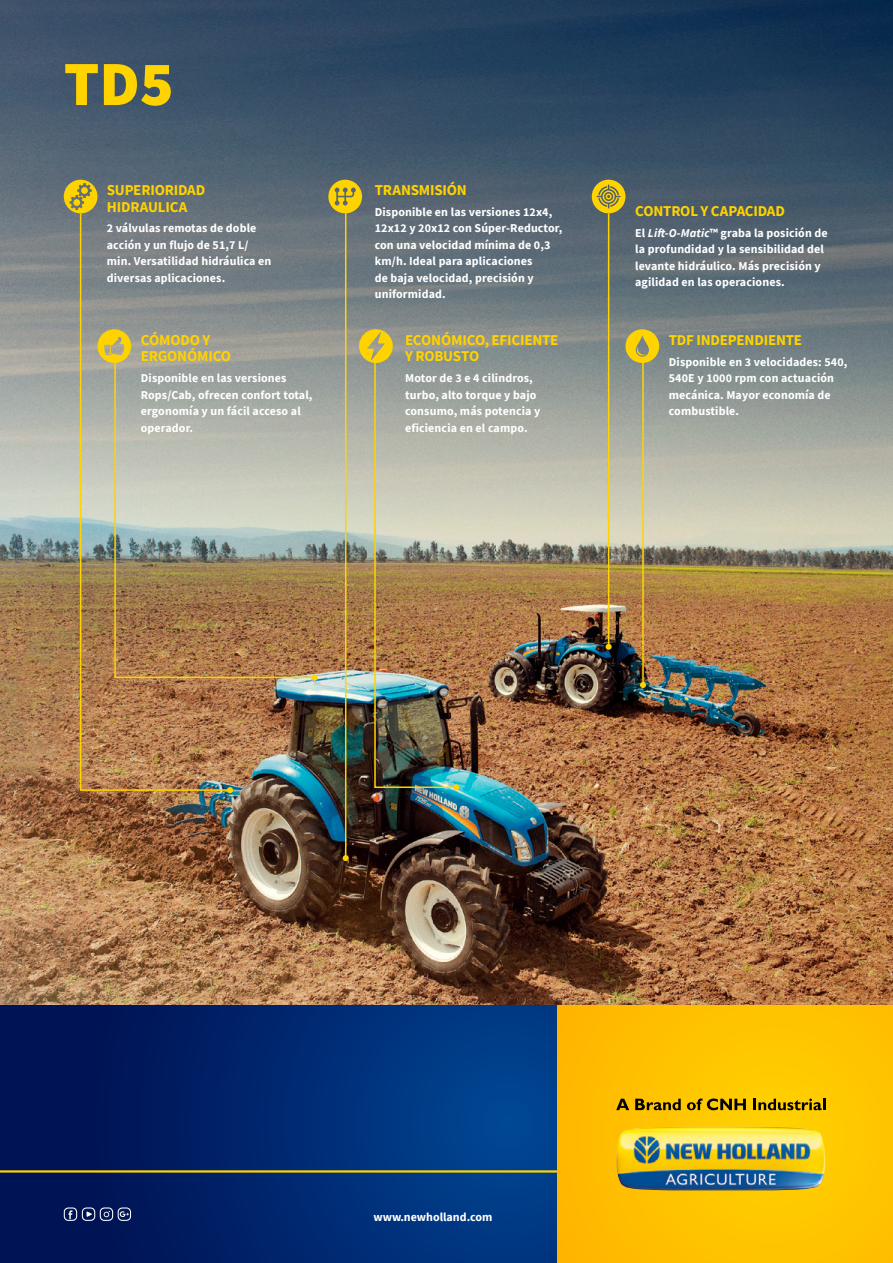
<style>
.page{position:relative;width:893px;height:1263px;background:#fff}
.page>*{position:absolute;margin:0;border:0;box-sizing:border-box;transform-origin:0 0}
.t1{font:900 63px "Source Sans Pro";color:#ffd300}
.t2{font:700 15px/16.5px "Source Sans Pro";letter-spacing:-.015em;color:#ffd300}
.t3{font:700 12px/16.5px "Source Sans Pro";letter-spacing:.01em;color:#fff}
.s1{font-style:italic}
</style>
<div class="page">
<img style="left:0;top:0;width:893px;height:1005px">
<div style="left:0;top:1006px;width:558px;height:257px;background:linear-gradient(to right,#010e4d,#014390)"></div>
<hr style="left:0;top:1170px;width:558px;height:2px;background:#ffd300">
<div style="left:558px;top:1006px;width:335px;height:257px;background:#ffc300"></div>
<svg style="left:64px;top:1207px;width:67px;height:14px"></svg>
<svg style="left:616px;top:1099px;width:13px;height:11px"></svg>
<svg style="left:635px;top:1099px;width:46px;height:11px"></svg>
<svg style="left:687px;top:1098px;width:59px;height:12px"></svg>
<svg style="left:753px;top:1098px;width:72px;height:12px"></svg>
<img style="left:616px;top:1126px;width:209px;height:64px">
<svg style="left:592px;top:180px;width:33px;height:33px"></svg>
<svg style="left:64px;top:180px;width:33px;height:33px"></svg>
<hr style="left:608px;top:213px;width:1px;height:434px;background:#ffd300">
<svg style="left:606px;top:644px;width:6px;height:6px"></svg>
<svg style="left:328px;top:180px;width:34px;height:33px"></svg>
<hr style="left:345px;top:213px;width:1px;height:645px;background:#ffd300">
<svg style="left:343px;top:855px;width:6px;height:6px"></svg>
<hr style="left:642px;top:361px;width:2px;height:324px;background:#ffd300">
<svg style="left:640px;top:682px;width:6px;height:6px"></svg>
<img style="left:79px;top:212px;width:153px;height:579px">
<svg style="left:227px;top:787px;width:6px;height:6px"></svg>
<img style="left:114px;top:360px;width:202px;height:319px">
<svg style="left:312px;top:674px;width:6px;height:6px"></svg>
<img style="left:359px;top:329px;width:100px;height:461px">
<svg style="left:625px;top:329px;width:34px;height:34px"></svg>
<h1 class="t1" style="left:64px;top:41px;width:111px">TD5</h1>
<p class="t2" style="left:107px;top:182px;width:100px">SUPERIORIDAD<br>HIDRAULICA</p>
<p class="t3" style="left:107px;top:220px;width:166px">2 válvulas remotas de doble acción y un flujo de 51,7 L/ min. Versatilidad hidráulica en diversas aplicaciones.</p>
<p class="t2" style="left:141px;top:331px;width:92px">CÓMODO Y<br>ERGONÓMICO</p>
<p class="t3" style="left:141px;top:370px;width:173px">Disponible en las versiones<br>Rops/Cab, ofrecen confort total, ergonomía y un fácil acceso al operador.</p>
<p class="t2" style="left:375px;top:182px;width:94px">TRANSMISIÓN</p>
<p class="t3" style="left:375px;top:204px;width:189px">Disponible en las versiones 12x4,<br>12x12 y 20x12 con Súper-Reductor, con una velocidad mínima de 0,3 km/h. Ideal para aplicaciones<br>de baja velocidad, precisión y uniformidad.</p>
<p class="t2" style="left:405px;top:331px;width:155px">ECONÓMICO, EFICIENTE<br>Y ROBUSTO</p>
<p class="t3" style="left:405px;top:370px;width:137px">Motor de 3 e 4 cilindros, turbo, alto torque y bajo consumo, más potencia y eficiencia en el campo.</p>
<p class="t2" style="left:635px;top:202px;width:151px">CONTROL Y CAPACIDAD</p>
<p class="t3" style="left:635px;top:224px;width:194px">El <span class="s1">Lift-O-Matic</span>™ graba la posición de la profundidad y la sensibilidad del levante hidráulico. Más precisión y agilidad en las operaciones.</p>
<p class="t2" style="left:669px;top:331px;width:135px">TDF INDEPENDIENTE</p>
<p class="t3" style="left:669px;top:353px;width:180px">Disponible en 3 velocidades: 540,<br>540E y 1000 rpm con actuación mecánica. Mayor economía de combustible.</p>
<p class="t3" style="left:373px;top:1208px;width:120px">www.newholland.com</p>
</div>
